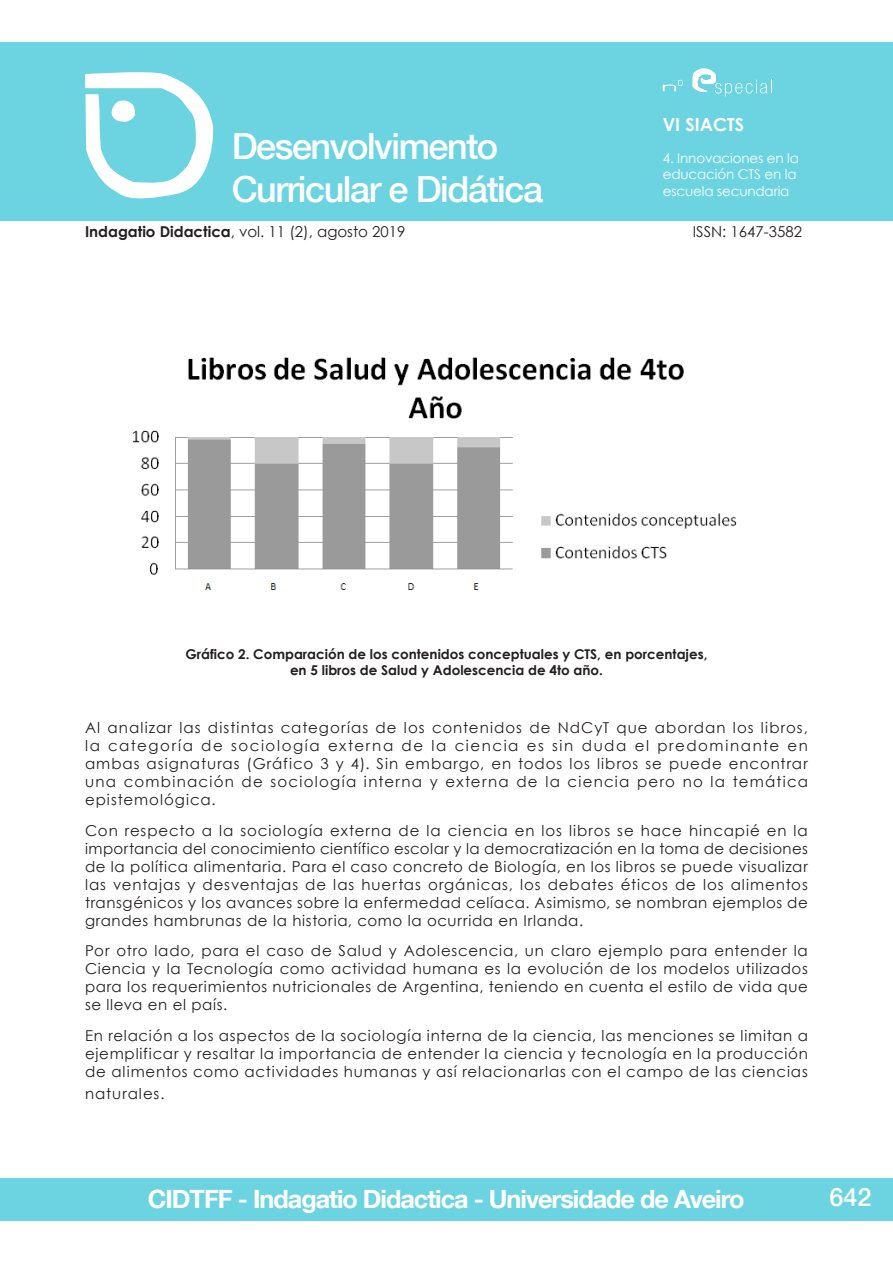
<style>
.page{position:relative;width:893px;height:1263px;background:#fff}
.page>*{position:absolute;margin:0;border:0;box-sizing:border-box;transform-origin:0 0}
.t1{font:500 36px/43.2px "Helvetica Neue LT Com";letter-spacing:-.04em;color:#fff}
.t2{font:700 25.2px "Helvetica Neue LT Com";letter-spacing:-.04em;color:#fff}
.t3{font:500 25.2px "Helvetica Neue LT Com";color:#fff}
.t4{font:700 18px "Century Gothic";color:#fff}
.paragrafos{font:15px/18px "Century Gothic";letter-spacing:.05em;color:#231f20;text-align:justify}
.paragrafos-2{font:15px "Century Gothic";color:#231f20}
.LEGENDA{font:700 13.5px/16.5px "Century Gothic";color:#231f20;text-align:center}
.t5{font:13.5px/16.2px "Century Gothic";letter-spacing:-.01em;color:#fff}
.s1{font-weight:700}
</style>
<div class="page">
<div style="left:0;top:1178px;width:893px;height:42px;background:#6cd4e1"></div>
<div style="left:0;top:43px;width:893px;height:178px;background:#6cd4e1"></div>
<svg style="left:85px;top:72px;width:129px;height:127px"></svg>
<svg style="left:692px;top:68px;width:80px;height:29px"></svg>
<svg style="left:663px;top:80px;width:20px;height:11px"></svg>
<img style="left:132px;top:357px;width:605px;height:233px">
<h1 class="t1" style="left:232px;top:124px;width:313px">Desenvolvimento<br>Curricular e Didática</h1>
<p class="t4" style="left:663px;top:111px;width:83px">VI SIACTS</p>
<p class="t5" style="left:663px;top:150px;width:138px">4. Innovaciones en la educación CTS en la escuela secundaria</p>
<p class="paragrafos-2" style="left:85px;top:221px;width:322px"><span class="s1">Indagatio Didactica</span>, vol. 11 (2), agosto 2019</p>
<p class="paragrafos-2" style="left:693px;top:221px;width:111px">ISSN: 1647-3582</p>
<p class="LEGENDA" style="left:186px;top:645px;width:523px">Gráfico 2. Comparación de los contenidos conceptuales y CTS, en porcentajes, en 5 libros de Salud y Adolescencia de 4to año.</p>
<p class="paragrafos" style="left:85px;top:718px;width:724px">Al analizar las distintas categorías de los contenidos de NdCyT que abordan los libros, la categoría de sociología externa de la ciencia es sin duda el predominante en ambas asignaturas (Gráfico 3 y 4). Sin embargo, en todos los libros se puede encontrar una combinación de sociología interna y externa de la ciencia pero no la temática epistemológica.</p>
<p class="paragrafos" style="left:85px;top:821px;width:724px">Con respecto a la sociología externa de la ciencia en los libros se hace hincapié en la importancia del conocimiento científico escolar y la democratización en la toma de decisiones de la política alimentaria. Para el caso concreto de Biología, en los libros se puede visualizar las ventajas y desventajas de las huertas orgánicas, los debates éticos de los alimentos transgénicos y los avances sobre la enfermedad celíaca. Asimismo, se nombran ejemplos de grandes hambrunas de la historia, como la ocurrida en Irlanda.</p>
<p class="paragrafos" style="left:85px;top:942px;width:724px">Por otro lado, para el caso de Salud y Adolescencia, un claro ejemplo para entender la Ciencia y la Tecnología como actividad humana es la evolución de los modelos utilizados para los requerimientos nutricionales de Argentina, teniendo en cuenta el estilo de vida que se lleva en el país.</p>
<p class="paragrafos" style="left:85px;top:1026px;width:724px">En relación a los aspectos de la sociología interna de la ciencia, las menciones se limitan a ejemplificar y resaltar la importancia de entender la ciencia y tecnología en la producción de alimentos como actividades humanas y así relacionarlas con el campo de las ciencias</p>
<p class="paragrafos" style="left:85px;top:1084px;width:81px">naturales.</p>
<h2 class="t2" style="left:148px;top:1183px;width:598px">CIDTFF - Indagatio Didactica - Universidade de Aveiro</h2>
<h2 class="t3" style="left:829px;top:1181px;width:44px">642</h2>
</div>
